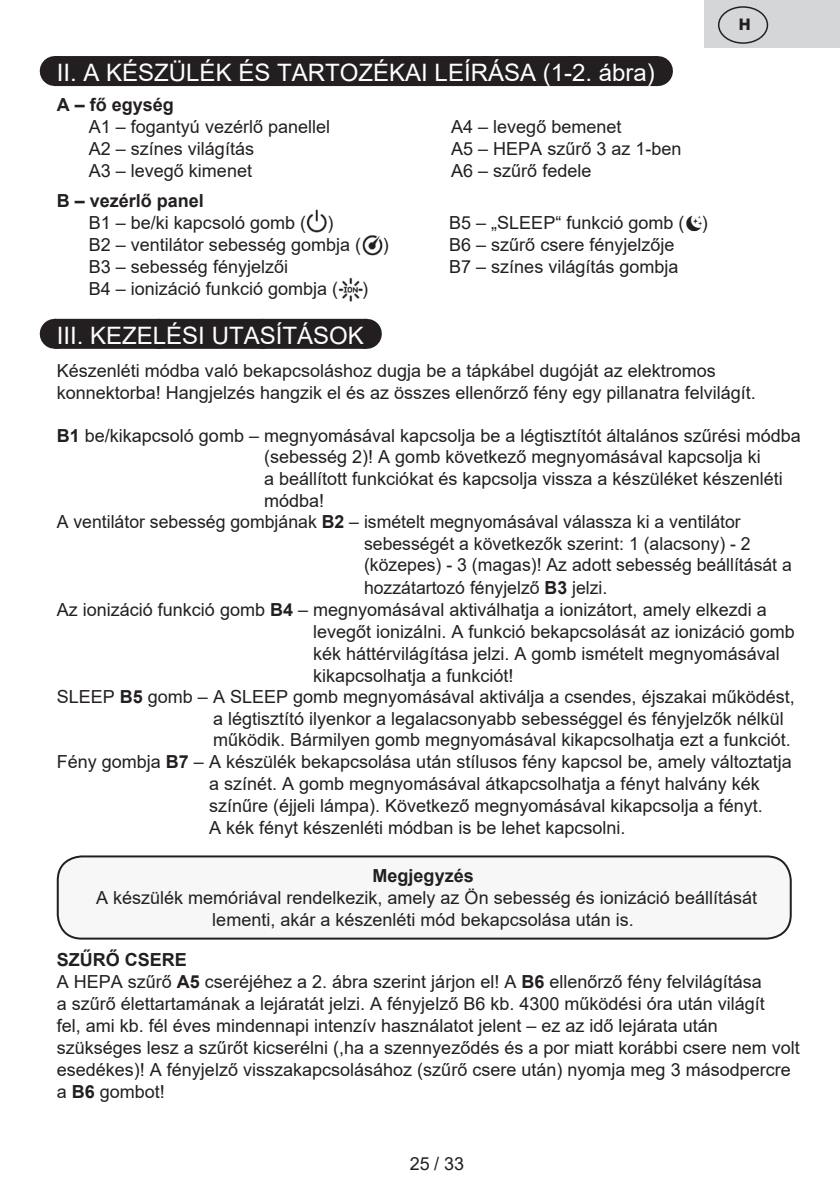
<style>
.page{position:relative;width:840px;height:1191px;background:#fff}
.page>*{position:absolute;margin:0;border:0;box-sizing:border-box;transform-origin:0 0}
.Grafický_nadpis_ETA{font:24px "Arial";color:#fff}
.Normální{font:18px/22px "Arial";color:#231f20}
._3_Text{font:18px/22px "Arial";color:#231f20}
.Normální-2{font:700 18px "Arial";color:#231f20}
.t1{font:800 16px "Helvetica Neue OT";color:#231f20}
.s1{font-weight:700}
</style>
<div class="page">
<div style="left:55px;top:56px;width:601px;height:30px;background:#231f20"></div>
<hr style="left:656px;top:56px;width:1px;height:30px;background:#231f20">
<div style="left:55px;top:319px;width:310px;height:30px;background:#231f20"></div>
<svg style="left:160px;top:348px;width:154px;height:1px"></svg>
<hr style="left:365px;top:319px;width:1px;height:30px;background:#231f20">
<img style="left:306px;top:209px;width:21px;height:24px">
<img style="left:686px;top:216px;width:15px;height:16px">
<img style="left:362px;top:235px;width:20px;height:21px">
<img style="left:338px;top:278px;width:24px;height:23px">
<div style="left:58px;top:856px;width:732px;height:82px;background:#f7f7f8;border-radius:24px"></div>
<div style="left:57px;top:855px;width:734px;height:84px;border:2px solid #231f20;border-radius:24px"></div>
<div style="left:704px;top:0;width:135px;height:48px;background:#d5d6d8"></div>
<div style="left:717px;top:6px;width:50px;height:38px;border:1px solid #231f20;border-radius:50%"></div>
<p class="t1" style="left:738px;top:15px;width:13px">H</p>
<p class="Grafický_nadpis_ETA" style="left:57px;top:56px;width:599px">II. A KÉSZÜLÉK ÉS TARTOZÉKAI LEÍRÁSA (1-2. ábra)</p>
<p class="Normální-2" style="left:57px;top:92px;width:119px">A – fő egység</p>
<p class="Normální" style="left:89px;top:115px;width:243px">A1 – fogantyú vezérlő panellel</p>
<p class="Normální" style="left:451px;top:115px;width:172px">A4 – levegő bemenet</p>
<p class="Normální" style="left:89px;top:137px;width:167px">A2 – színes világítás</p>
<p class="Normální" style="left:451px;top:137px;width:232px">A5 – HEPA szűrő 3 az 1-ben</p>
<p class="Normální" style="left:89px;top:159px;width:165px">A3 – levegő kimenet</p>
<p class="Normální" style="left:451px;top:159px;width:142px">A6 – szűrő fedele</p>
<p class="Normální-2" style="left:57px;top:188px;width:149px">B – vezérlő panel</p>
<p class="Normální" style="left:89px;top:211px;width:246px">B1 – be/ki kapcsoló gomb ( )</p>
<p class="Normální" style="left:449px;top:211px;width:260px">B5 – „SLEEP“ funkció gomb ( )</p>
<p class="Normální" style="left:89px;top:233px;width:301px">B2 – ventilátor sebesség gombja ( )</p>
<p class="Normální" style="left:449px;top:233px;width:227px">B6 – szűrő csere fényjelzője</p>
<p class="Normální" style="left:89px;top:255px;width:201px">B3 – sebesség fényjelzői</p>
<p class="Normální" style="left:449px;top:255px;width:231px">B7 – színes világítás gombja</p>
<p class="Normální" style="left:89px;top:277px;width:251px">B4 – ionizáció funkció gombja (</p>
<p class="Normální" style="left:362px;top:277px;width:7px">)</p>
<p class="Grafický_nadpis_ETA" style="left:57px;top:319px;width:308px">III. KEZELÉSI UTASÍTÁSOK</p>
<p class="Normální" style="left:57px;top:360px;width:700px">Készenléti módba való bekapcsoláshoz dugja be a tápkábel dugóját az elektromos konnektorba! Hangjelzés hangzik el és az összes ellenőrző fény egy pillanatra felvilágít.</p>
<p class="Normální" style="left:264px;top:424px;width:538px;text-indent:-207px"><span class="s1">B1</span> be/kikapcsoló gomb – megnyomásával kapcsolja be a légtisztítót általános szűrési módba (sebesség 2)! A gomb következő megnyomásával kapcsolja ki<br>a beállított funkciókat és kapcsolja vissza a készüléket készenléti módba!</p>
<p class="Normální" style="left:364px;top:511px;width:429px;text-indent:-307px">A ventilátor sebesség gombjának <span class="s1">B2</span> – ismételt megnyomásával válassza ki a ventilátor sebességét a következők szerint: 1 (alacsony) - 2 (közepes) - 3 (magas)! Az adott sebesség beállítását a hozzátartozó fényjelző <span class="s1">B3</span> jelzi.</p>
<p class="Normální" style="left:313px;top:598px;width:483px;text-indent:-256px">Az ionizáció funkció gomb <span class="s1">B4</span> – megnyomásával aktiválhatja a ionizátort, amely elkezdi a levegőt ionizálni. A funkció bekapcsolását az ionizáció gomb kék háttérvilágítása jelzi. A gomb ismételt megnyomásával kikapcsolhatja a funkciót!</p>
<p class="_3_Text" style="left:213px;top:686px;width:583px;text-indent:-156px">SLEEP <span class="s1">B5</span> gomb – A SLEEP gomb megnyomásával aktiválja a csendes, éjszakai működést, a légtisztító ilyenkor a legalacsonyabb sebességgel és fényjelzők nélkül működik. Bármilyen gomb megnyomásával kikapcsolhatja ezt a funkciót.</p>
<p class="_3_Text" style="left:209px;top:751px;width:584px;text-indent:-152px">Fény gombja <span class="s1">B7</span> – A készülék bekapcsolása után stílusos fény kapcsol be, amely változtatja a színét. A gomb megnyomásával átkapcsolhatja a fényt halvány kék színűre (éjjeli lámpa). Következő megnyomásával kikapcsolja a fényt.<br>A kék fényt készenléti módban is be lehet kapcsolni.</p>
<p class="Normální-2" style="left:372px;top:863px;width:103px">Megjegyzés</p>
<p class="_3_Text" style="left:96px;top:887px;width:662px;text-align:center">A készülék memóriával rendelkezik, amely az Ön sebesség és ionizáció beállítását lementi, akár a készenléti mód bekapcsolása után is.</p>
<p class="Normální-2" style="left:57px;top:947px;width:132px">SZŰRŐ CSERE</p>
<p class="Normální" style="left:57px;top:971px;width:744px">A HEPA szűrő <span class="s1">A5</span> cseréjéhez a 2. ábra szerint járjon el! A <span class="s1">B6</span> ellenőrző fény felvilágítása<br>a szűrő élettartamának a lejáratát jelzi. A fényjelző B6 kb. 4300 működési óra után világít<br>fel, ami kb. fél éves mindennapi intenzív használatot jelent – ez az idő lejárata után szükséges lesz a szűrőt kicserélni (,ha a szennyeződés és a por miatt korábbi csere nem volt esedékes)! A fényjelző visszakapcsolásához (szűrő csere után) nyomja meg 3 másodpercre a <span class="s1">B6</span> gombot!</p>
<p class="Normální" style="left:410px;top:1152px;width:56px">25 / 33</p>
</div>
